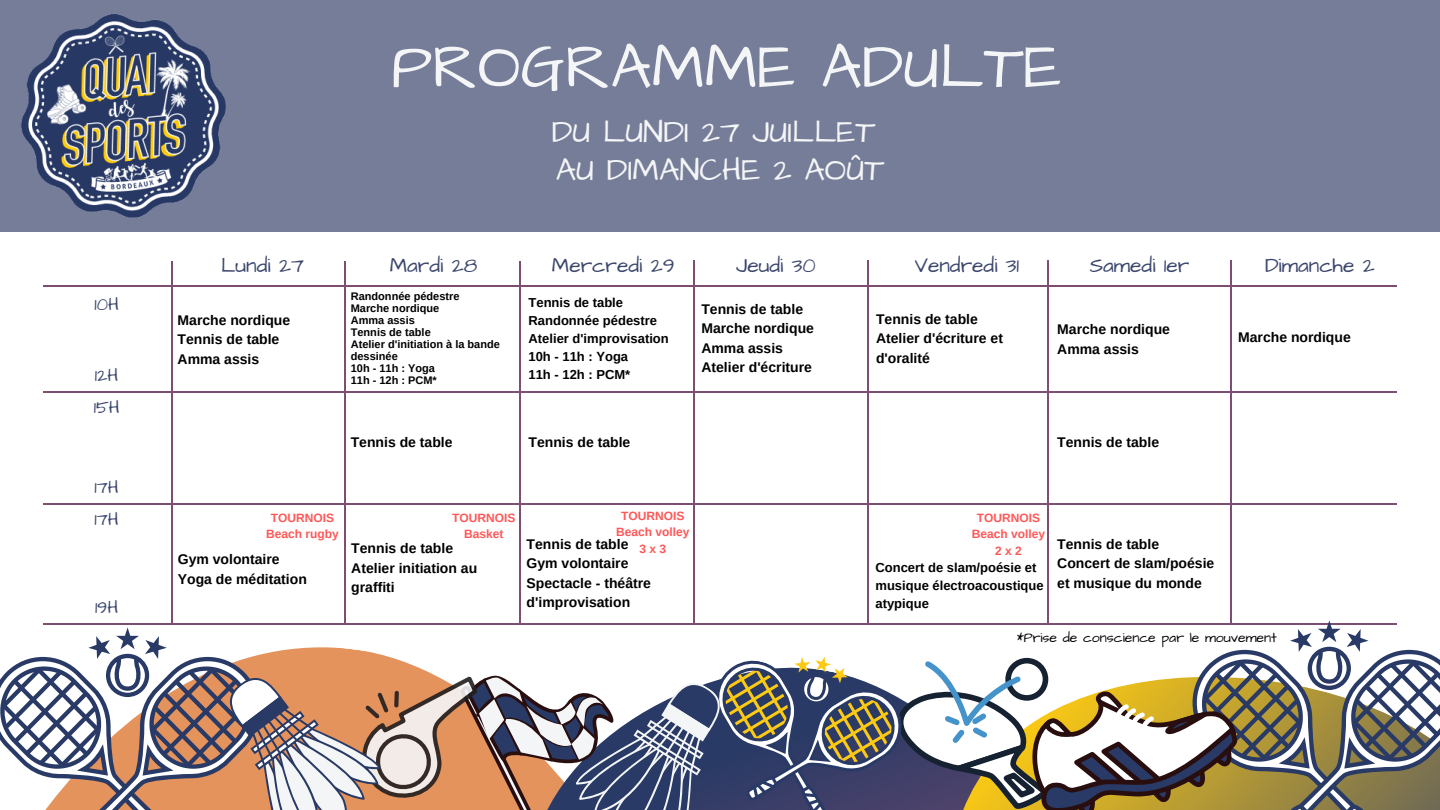
<style>
.page{position:relative;width:1440px;height:810px;background:#767d99}
.page>*{position:absolute;margin:0;border:0;box-sizing:border-box;transform-origin:0 0}
.t1{font:64px "Architects Daughter";color:#f4f5f6}
.t2{font:32px/38.1px "Architects Daughter";color:#f4f5f6}
.t3{font:21px "Architects Daughter";color:#3b466d}
.t4{font:18px/32px "Architects Daughter";color:#3b466d}
.t5{font:700 14px/19.5px "Arimo";color:#000}
.t6{font:14px "Architects Daughter";color:#000}
.t7{font:700 13px/18px "Arimo";color:#000}
.t8{font:700 12px/16.5px "Arimo";color:#ff5757;text-align:center}
.t9{font:700 11px/12px "Arimo";color:#000}
</style>
<div class="page">
<div style="left:0;top:232px;width:1440px;height:578px;background:#fff"></div>
<hr style="left:344px;top:261px;width:2px;height:363px;background:#7e4d72">
<hr style="left:520px;top:261px;width:1px;height:363px;background:#7e4d72">
<hr style="left:693px;top:260px;width:2px;height:363px;background:#7e4d72">
<hr style="left:867px;top:260px;width:2px;height:363px;background:#7e4d72">
<hr style="left:1047px;top:260px;width:2px;height:363px;background:#7e4d72">
<hr style="left:171px;top:261px;width:2px;height:363px;background:#7e4d72">
<hr style="left:43px;top:285px;width:1354px;height:2px;background:#7e4d72">
<hr style="left:43px;top:391px;width:1354px;height:1px;background:#7e4d72">
<hr style="left:43px;top:504px;width:1354px;height:1px;background:#7e4d72">
<img style="left:21px;top:14px;width:205px;height:204px">
<svg style="left:0;top:620px;width:1440px;height:190px"></svg>
<hr style="left:1230px;top:260px;width:1px;height:363px;background:#7e4d72">
<p class="t4" style="left:94px;top:289px;width:26px">10H</p>
<p class="t4" style="left:94px;top:360px;width:27px">12H<br>15H</p>
<p class="t4" style="left:95px;top:472px;width:26px">17H</p>
<p class="t4" style="left:95px;top:504px;width:26px">17H</p>
<p class="t4" style="left:95px;top:592px;width:25px">19H</p>
<h1 class="t1" style="left:391px;top:24px;width:672px">PROGRAMME ADULTE</h1>
<h2 class="t2" style="left:552px;top:114px;width:334px">DU LUNDI 27 JUILLET<br>AU DIMANCHE 2 AOÛT</h2>
<h3 class="t3" style="left:221px;top:251px;width:84px">Lundi 27</h3>
<h3 class="t3" style="left:390px;top:251px;width:89px">Mardi 28</h3>
<h3 class="t3" style="left:552px;top:251px;width:124px">Mercredi 29</h3>
<h3 class="t3" style="left:736px;top:251px;width:81px">Jeudi 30</h3>
<h3 class="t3" style="left:915px;top:251px;width:106px">Vendredi 31</h3>
<h3 class="t3" style="left:1090px;top:251px;width:101px">Samedi 1er</h3>
<p class="t5" style="left:178px;top:310px;width:114px">Marche nordique<br>Tennis de table<br>Amma assis</p>
<p class="t9" style="left:351px;top:290px;width:151px">Randonnée pédestre<br>Marche nordique<br>Amma assis<br>Tennis de table<br>Atelier d'initiation à la bande dessinée<br>10h - 11h : Yoga<br>11h - 12h : PCM*</p>
<p class="t5" style="left:351px;top:433px;width:103px">Tennis de table</p>
<p class="t7" style="left:529px;top:293px;width:142px">Tennis de table<br>Randonnée pédestre<br>Atelier d'improvisation<br>10h - 11h : Yoga<br>11h - 12h : PCM*</p>
<p class="t5" style="left:529px;top:433px;width:103px">Tennis de table</p>
<p class="t5" style="left:701px;top:299px;width:114px">Tennis de table<br>Marche nordique<br>Amma assis<br>Atelier d'écriture</p>
<p class="t5" style="left:876px;top:309px;width:128px">Tennis de table<br>Atelier d'écriture et d'oralité</p>
<p class="t5" style="left:1057px;top:320px;width:114px">Marche nordique<br>Amma assis</p>
<p class="t5" style="left:1057px;top:433px;width:103px">Tennis de table</p>
<h3 class="t3" style="left:1265px;top:251px;width:111px">Dimanche 2</h3>
<p class="t5" style="left:1238px;top:327px;width:114px">Marche nordique</p>
<p class="t8" style="left:266px;top:510px;width:74px">TOURNOIS<br>Beach rugby</p>
<p class="t8" style="left:452px;top:510px;width:65px">TOURNOIS<br>Basket</p>
<p class="t8" style="left:616px;top:508px;width:75px">TOURNOIS<br>Beach volley<br>3 x 3</p>
<p class="t8" style="left:972px;top:510px;width:75px">TOURNOIS<br>Beach volley<br>2 x 2</p>
<p class="t5" style="left:527px;top:534px;width:126px">Tennis de table<br>Gym volontaire<br>Spectacle - théâtre d'improvisation</p>
<p class="t5" style="left:351px;top:538px;width:127px">Tennis de table<br>Atelier initiation au graffiti</p>
<p class="t5" style="left:178px;top:550px;width:131px">Gym volontaire<br>Yoga de méditation</p>
<p class="t7" style="left:875px;top:558px;width:170px">Concert de slam/poésie et musique électroacoustique atypique</p>
<p class="t5" style="left:1057px;top:534px;width:159px">Tennis de table<br>Concert de slam/poésie et musique du monde</p>
<p class="t6" style="left:1017px;top:628px;width:262px">*Prise de conscience par le mouvement</p>
</div>
